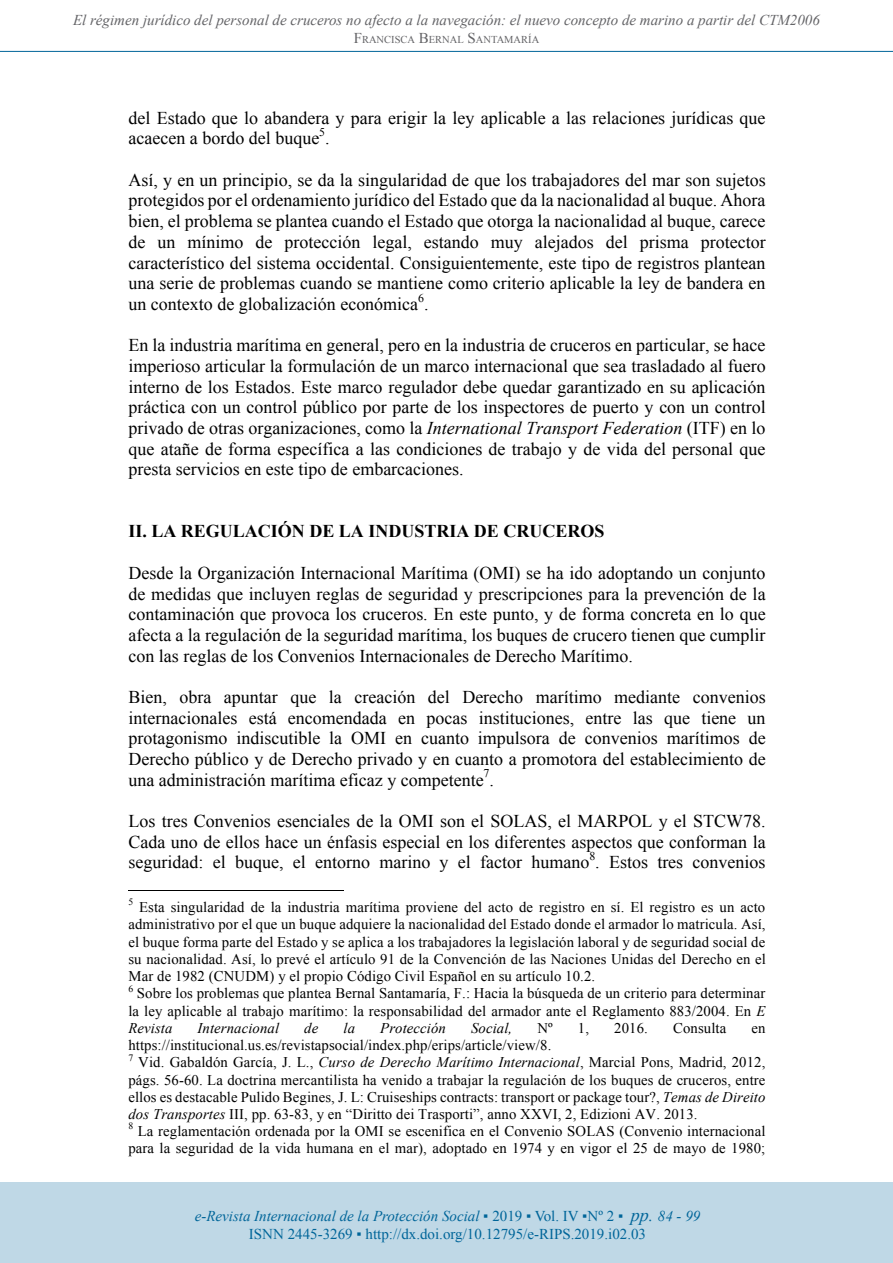
<style>
.page{position:relative;width:893px;height:1263px;background:#fff}
.page>*{position:absolute;margin:0;border:0;box-sizing:border-box;transform-origin:0 0}
.t1{font:18px/20.7px "Times New Roman";color:#000;text-align:justify}
.t2{font:700 18px "Times New Roman";color:#000}
.t3{font:15px/18px "Times New Roman";color:#006599;text-align:center}
.t4{font:italic 15px "Times New Roman";color:#636366}
.t5{font:14.7px/17.2px "Times New Roman";letter-spacing:.01em;color:#000;text-align:justify}
.t6{font:italic 14.7px "Times New Roman";letter-spacing:.005em;color:#000}
.t7{font:11.85px "Times New Roman";color:#000}
.t8{font:10.5px "Times New Roman";color:#636366}
.t9{font:9.75px "Times New Roman";color:#000}
.s1{font-size:15px}
.s2{font-style:italic}
.s3{font-style:italic;font-size:18px}
</style>
<div class="page">
<hr style="left:128px;top:890px;width:216px;height:1px;background:#000">
<div style="left:0;top:1182px;width:893px;height:81px;background:#bfd8e6"></div>
<hr style="left:0;top:51px;width:893px;height:1px;background:#006599">
<p class="t4" style="left:73px;top:10px;width:748px">El régimen jurídico del personal de cruceros no afecto a la navegación: el nuevo concepto de marino a partir del CTM2006</p>
<p class="t8" style="left:354px;top:33px;width:187px"><span class="s1">F</span>RANCISCA <span class="s1">B</span>ERNAL <span class="s1">S</span> ANTAMARÍA</p>
<p class="t1" style="left:128px;top:107px;width:639px">del Estado que lo abandera y para erigir la ley aplicable a las relaciones jurídicas que acaecen a bordo del buque .</p>
<p class="t7" style="left:319px;top:124px;width:7px">5</p>
<p class="t1" style="left:128px;top:169px;width:639px">Así, y en un principio, se da la singularidad de que los trabajadores del mar son sujetos protegidos por el ordenamiento jurídico del Estado que da la nacionalidad al buque. Ahora bien, el problema se plantea cuando el Estado que otorga la nacionalidad al buque, carece de un mínimo de protección legal, estando muy alejados del prisma protector característico del sistema occidental. Consiguientemente, este tipo de registros plantean una serie de problemas cuando se mantiene como criterio aplicable la ley de bandera en un contexto de globalización económica .</p>
<p class="t7" style="left:418px;top:290px;width:7px">6</p>
<p class="t1" style="left:128px;top:335px;width:639px">En la industria marítima en general, pero en la industria de cruceros en particular, se hace imperioso articular la formulación de un marco internacional que sea trasladado al fuero interno de los Estados. Este marco regulador debe quedar garantizado en su aplicación práctica con un control público por parte de los inspectores de puerto y con un control privado de otras organizaciones, como la <span class="s2">International Transport Federation</span> (ITF) en lo que atañe de forma específica a las condiciones de trabajo y de vida del personal que presta servicios en este tipo de embarcaciones.</p>
<p class="t2" style="left:128px;top:519px;width:477px">II. LA REGULACIÓN DE LA INDUSTRIA DE CRUCEROS</p>
<p class="t1" style="left:128px;top:562px;width:639px">Desde la Organización Internacional Marítima (OMI) se ha ido adoptando un conjunto de medidas que incluyen reglas de seguridad y prescripciones para la prevención de la contaminación que provoca los cruceros. En este punto, y de forma concreta en lo que afecta a la regulación de la seguridad marítima, los buques de crucero tienen que cumplir con las reglas de los Convenios Internacionales de Derecho Marítimo.</p>
<p class="t1" style="left:128px;top:686px;width:639px">Bien, obra apuntar que la creación del Derecho marítimo mediante convenios internacionales está encomendada en pocas instituciones, entre las que tiene un protagonismo indiscutible la OMI en cuanto impulsora de convenios marítimos de Derecho público y de Derecho privado y en cuanto a promotora del establecimiento de una administración marítima eficaz y competente .</p>
<p class="t7" style="left:484px;top:765px;width:7px">7</p>
<p class="t1" style="left:128px;top:810px;width:639px">Los tres Convenios esenciales de la OMI son el SOLAS, el MARPOL y el STCW78.<br>Cada uno de ellos hace un énfasis especial en los diferentes aspectos que conforman la seguridad: el buque, el entorno marino y el factor humano . Estos tres convenios</p>
<p class="t7" style="left:589px;top:848px;width:7px">8</p>
<p class="t9" style="left:128px;top:895px;width:6px">5</p>
<p class="t5" style="left:128px;top:898px;width:639px;text-indent:11px">Esta singularidad de la industria marítima proviene del acto de registro en sí. El registro es un acto administrativo por el que un buque adquiere la nacionalidad del Estado donde el armador lo matricula. Así, el buque forma parte del Estado y se aplica a los trabajadores la legislación laboral y de seguridad social de su nacionalidad. Así, lo prevé el artículo 91 de la Convención de las Naciones Unidas del Derecho en el Mar de 1982 (CNUDM) y el propio Código Civil Español en su artículo 10.2.</p>
<p class="t9" style="left:128px;top:982px;width:6px">6</p>
<p class="t5" style="left:128px;top:984px;width:638px;text-indent:8px">Sobre los problemas que plantea Bernal Santamaría, F.: Hacia la búsqueda de un criterio para determinar la ley aplicable al trabajo marítimo: la responsabilidad del armador ante el Reglamento 883/2004. En <span class="s2">E Revista</span></p>
<p class="t6" style="left:198px;top:1018px;width:83px">Internacional</p>
<p class="t6" style="left:304px;top:1018px;width:16px">de</p>
<p class="t6" style="left:343px;top:1018px;width:13px">la</p>
<p class="t6" style="left:380px;top:1018px;width:67px">Protección</p>
<p class="t6" style="left:471px;top:1018px;width:43px">Social,</p>
<p class="t5" style="left:537px;top:1019px;width:17px">Nº</p>
<p class="t5" style="left:578px;top:1019px;width:13px">1,</p>
<p class="t5" style="left:614px;top:1019px;width:35px">2016.</p>
<p class="t5" style="left:673px;top:1019px;width:55px">Consulta</p>
<p class="t5" style="left:751px;top:1019px;width:16px">en</p>
<p class="t5" style="left:128px;top:1036px;width:425px">https://institucional.us.es/revistapsocial/index.php/erips/article/view/8.</p>
<p class="t9" style="left:128px;top:1051px;width:6px">7</p>
<p class="t5" style="left:128px;top:1054px;width:638px;text-indent:10px">Vid. Gabaldón García, J. L., <span class="s2">Curso de Derecho Marítimo Internacional</span>, Marcial Pons, Madrid, 2012, págs. 56-60. La doctrina mercantilista ha venido a trabajar la regulación de los buques de cruceros, entre ellos es destacable Pulido Begines, J. L: Cruiseships contracts: transport or package tour?, <span class="s2">Temas de Direito dos Transportes</span> III, pp. 63-83, y en “Diritto dei Trasporti”, anno XXVI, 2, Edizioni AV. 2013.</p>
<p class="t9" style="left:128px;top:1119px;width:6px">8</p>
<p class="t5" style="left:128px;top:1122px;width:638px;text-align:right">La reglamentación ordenada por la OMI se escenifica en el Convenio SOLAS (Convenio internacional para la seguridad de la vida humana en el mar), adoptado en 1974 y en vigor el 25 de mayo de 1980;</p>
<p class="t3" style="left:195px;top:1206px;width:507px"><span class="s2">e-Revista Internacional de la Protección Social</span> ▪ 2019 ▪ Vol. IV ▪Nº 2 ▪ <span class="s3">pp.</span> <span class="s2">84 - 99<br></span>ISNN 2445-3269 ▪ http://dx.doi.org/10.12795/e-RIPS.2019.i02.03</p>
</div>
